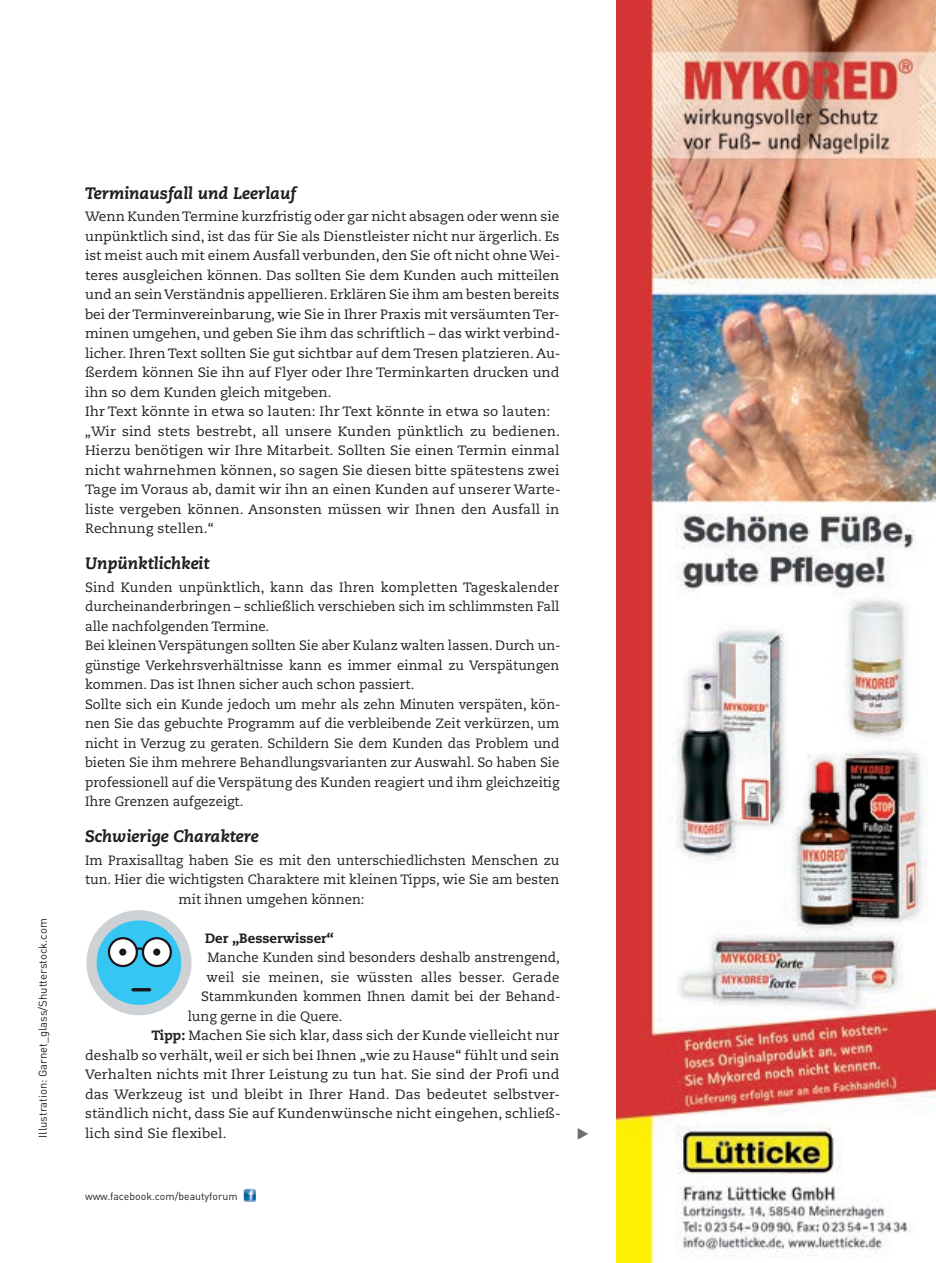
<style>
.page{position:relative;width:936px;height:1263px;background:#fff}
.page>*{position:absolute;margin:0;border:0;box-sizing:border-box;transform-origin:0 0}
.t1{font:italic 800 16.5px "Caecilia Com 86";color:#231f20}
.t2{font:15px "All You Need";color:#6c6d70}
.t3{font:13.5px/19.5px "Caecilia Com 55 Roman";color:#231f20}
.t4{font:13.5px "Caecilia Com 55 Roman";letter-spacing:.02em;color:#231f20}
.t5{font:800 13.5px "Caecilia Com 85";color:#231f20}
.t6{font:11.25px "DIN Offc Pro";color:#231f20}
.t7{font:10.5px "DIN Offc Pro";color:#231f20}
.s1{font-family:"Caecilia Com 85";font-weight:800}
</style>
<div class="page">
<svg style="left:244px;top:1189px;width:12px;height:12px"></svg>
<img style="left:617px;top:0;width:318px;height:1263px">
<div style="left:86px;top:910px;width:105px;height:105px;border:10px solid #cfd2d5;border-radius:50%"></div>
<svg style="left:91px;top:915px;width:95px;height:95px"></svg>
<div style="left:119px;top:948px;width:7px;height:8px;background:#1a161a;border-radius:50%"></div>
<div style="left:153px;top:948px;width:7px;height:8px;background:#1a161a;border-radius:50%"></div>
<hr style="left:131px;top:988px;width:20px;height:3px;background:#1a161a;border-radius:2px">
<p class="t6" style="left:34px;top:1138px;width:221px;rotate:-90deg">Illustration: Garnet_glass/Shutterstock.com</p>
<p class="t1" style="left:85px;top:182px;width:213px">Terminausfall und Leerlauf</p>
<p class="t3" style="left:85px;top:207px;width:477px">Wenn Kunden Termine kurzfristig oder gar nicht absagen oder wenn sie unpünktlich sind, ist das für Sie als Dienstleister nicht nur ärgerlich. Es ist meist auch mit einem Ausfall verbunden, den Sie oft nicht ohne Wei&shy;teres ausgleichen können. Das sollten Sie dem Kunden auch mitteilen und an sein Verständnis appellieren. Erklären Sie ihm am besten bereits bei der Terminvereinbarung, wie Sie in Ihrer Praxis mit versäumten Ter&shy;minen umgehen, und geben Sie ihm das schriftlich – das wirkt verbind&shy;licher. Ihren Text sollten Sie gut sichtbar auf dem Tresen platzieren. Au&shy;ßerdem können Sie ihn auf Flyer oder Ihre Terminkarten drucken und ihn so dem Kunden gleich mitgeben.<br>Ihr Text könnte in etwa so lauten: Ihr Text könnte in etwa so lauten: „Wir sind stets bestrebt, all unsere Kunden pünktlich zu bedienen.<br>Hierzu benötigen wir Ihre Mitarbeit. Sollten Sie einen Termin einmal nicht wahrnehmen können, so sagen Sie diesen bitte spätestens zwei Tage im Voraus ab, damit wir ihn an einen Kunden auf unserer Warte&shy;liste vergeben können. Ansonsten müssen wir Ihnen den Ausfall in Rechnung stellen.“</p>
<p class="t1" style="left:85px;top:552px;width:126px">Unpünktlichkeit</p>
<p class="t3" style="left:85px;top:577px;width:477px">Sind Kunden unpünktlich, kann das Ihren kompletten Tageskalender durcheinanderbringen – schließlich verschieben sich im schlimmsten Fall alle nachfolgenden Termine.<br>Bei kleinen Verspätungen sollten Sie aber Kulanz walten lassen. Durch un&shy;günstige Verkehrsverhältnisse kann es immer einmal zu Verspätungen kommen. Das ist Ihnen sicher auch schon passiert.<br>Sollte sich ein Kunde jedoch um mehr als zehn Minuten verspäten, kön&shy;nen Sie das gebuchte Programm auf die verbleibende Zeit verkürzen, um nicht in Verzug zu geraten. Schildern Sie dem Kunden das Problem und bieten Sie ihm mehrere Behandlungsvarianten zur Auswahl. So haben Sie professionell auf die Verspätung des Kunden reagiert und ihm gleichzeitig Ihre Grenzen aufgezeigt.</p>
<p class="t1" style="left:85px;top:825px;width:175px">Schwierige Charaktere</p>
<p class="t3" style="left:85px;top:850px;width:476px">Im Praxisalltag haben Sie es mit den unterschiedlichsten Menschen zu</p>
<p class="t3" style="left:85px;top:870px;width:476px">tun. Hier die wichtigsten Charaktere mit kleinen Tipps, wie Sie am besten</p>
<p class="t3" style="left:179px;top:889px;width:187px">mit ihnen umgehen können:</p>
<p class="t5" style="left:205px;top:929px;width:130px">Der „Besserwisser“</p>
<p class="t3" style="left:207px;top:948px;width:354px">Manche Kunden sind besonders deshalb anstrengend,</p>
<p class="t4" style="left:206px;top:968px;width:354px">weil sie meinen, sie wüssten alles besser. Gerade</p>
<p class="t3" style="left:201px;top:987px;width:361px">Stammkunden kommen Ihnen damit bei der Behand-</p>
<p class="t3" style="left:188px;top:1006px;width:156px">lung gerne in die Quere.</p>
<p class="t3" style="left:151px;top:1026px;width:409px"><span class="s1">Tipp:</span> Machen Sie sich klar, dass sich der Kunde vielleicht nur</p>
<p class="t3" style="left:85px;top:1045px;width:476px">deshalb so verhält, weil er sich bei Ihnen „wie zu Hause“ fühlt und sein</p>
<p class="t3" style="left:85px;top:1065px;width:476px">Verhalten nichts mit Ihrer Leistung zu tun hat. Sie sind der Profi und</p>
<p class="t3" style="left:85px;top:1084px;width:476px">das Werkzeug ist und bleibt in Ihrer Hand. Das bedeutet selbstver-</p>
<p class="t3" style="left:85px;top:1104px;width:477px">ständlich nicht, dass Sie auf Kundenwünsche nicht eingehen, schließ-</p>
<p class="t3" style="left:85px;top:1123px;width:143px">lich sind Sie flexibel.</p>
<p class="t2" style="left:577px;top:1125px;width:14px">c</p>
<p class="t7" style="left:85px;top:1188px;width:154px">www.facebook.com/beautyforum</p>
</div>
